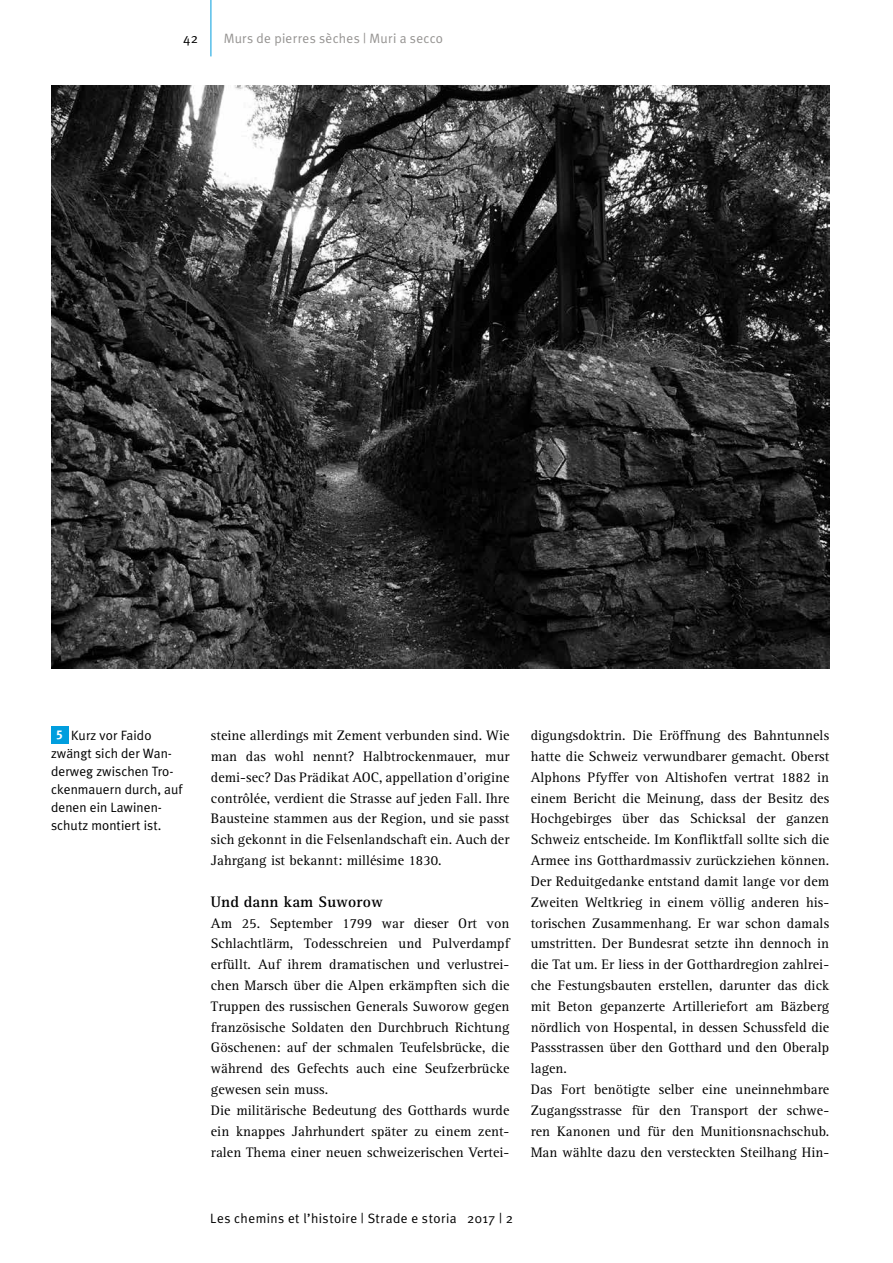
<style>
.page{position:relative;width:893px;height:1263px;background:#fff}
.page>*{position:absolute;margin:0;border:0;box-sizing:border-box;transform-origin:0 0}
.t1{font:700 15.75px "Rotis Serif";letter-spacing:.005em;color:#000}
.t2{font:14.25px/20.9px "Rotis Serif";letter-spacing:.005em;color:#000}
.t3{font:13.5px/18px "Meta Plus Normal";letter-spacing:.005em;color:#000}
.t4{font:13.5px "Meta Plus Normal";letter-spacing:.035em;color:#000}
.t5{font:13.5px "Meta Plus Normal";letter-spacing:.02em;color:#959391}
.s1{font-family:"Meta Plus Bold Caps";font-size:12.75px;color:#fff}
</style>
<div class="page">
<hr style="left:210px;top:0;width:1px;height:56px;background:#009ede">
<img style="left:51px;top:85px;width:778px;height:584px">
<div style="left:51px;top:726px;width:17px;height:17px;background:#009ede"></div>
<p class="t3" style="left:183px;top:29px;width:16px">42</p>
<p class="t5" style="left:224px;top:30px;width:221px">Murs de pierres sèches | Muri a secco</p>
<p class="t3" style="left:51px;top:726px;width:133px;text-indent:5px"><span class="s1">5</span> Kurz vor Faido zwängt sich der Wan&shy;derweg zwischen Tro&shy;ckenmauern durch, auf denen ein Lawinen&shy;schutz montiert ist.</p>
<p class="t2" style="left:211px;top:725px;width:300px;text-align:justify">steine allerdings mit Zement verbunden sind. Wie man das wohl nennt? Halbtrockenmauer, mur demi-sec? Das Prädikat AOC, appellation d’origine contrôlée, verdient die Strasse auf jeden Fall. Ihre Bausteine stammen aus der Region, und sie passt sich gekonnt in die Felsenlandschaft ein. Auch der Jahrgang ist bekannt: millésime 1830.</p>
<p class="t1" style="left:211px;top:892px;width:174px">Und dann kam Suworow</p>
<p class="t2" style="left:211px;top:913px;width:300px">Am 25. September 1799 war dieser Ort von Schlachtlärm, Todesschreien und Pulverdampf erfüllt. Auf ihrem dramatischen und verlustrei&shy;chen Marsch über die Alpen erkämpften sich die Truppen des russischen Generals Suworow gegen französische Soldaten den Durchbruch Richtung Göschenen: auf der schmalen Teufelsbrücke, die während des Gefechts auch eine Seufzerbrücke gewesen sein muss.<br>Die militärische Bedeutung des Gotthards wurde ein knappes Jahrhundert später zu einem zent&shy;ralen Thema einer neuen schweizerischen Vertei-</p>
<p class="t2" style="left:531px;top:725px;width:300px">digungsdoktrin. Die Eröffnung des Bahntunnels hatte die Schweiz verwundbarer gemacht. Oberst Alphons Pfyffer von Altishofen vertrat 1882 in einem Bericht die Meinung, dass der Besitz des Hochgebirges über das Schicksal der ganzen Schweiz entscheide. Im Konfliktfall sollte sich die Armee ins Gotthardmassiv zurückziehen können.<br>Der Reduitgedanke entstand damit lange vor dem Zweiten Weltkrieg in einem völlig anderen his&shy;torischen Zusammenhang. Er war schon damals umstritten. Der Bundesrat setzte ihn dennoch in die Tat um. Er liess in der Gotthardregion zahlrei&shy;che Festungsbauten erstellen, darunter das dick mit Beton gepanzerte Artilleriefort am Bäzberg nördlich von Hospental, in dessen Schussfeld die Passstrassen über den Gotthard und den Oberalp lagen.<br>Das Fort benötigte selber eine uneinnehmbare Zugangsstrasse für den Transport der schwe&shy;ren Kanonen und für den Munitionsnachschub.<br>Man wählte dazu den versteckten Steilhang Hin-</p>
<p class="t4" style="left:210px;top:1210px;width:304px">Les chemins et l’histoire | Strade e storia 2017 | 2</p>
</div>
